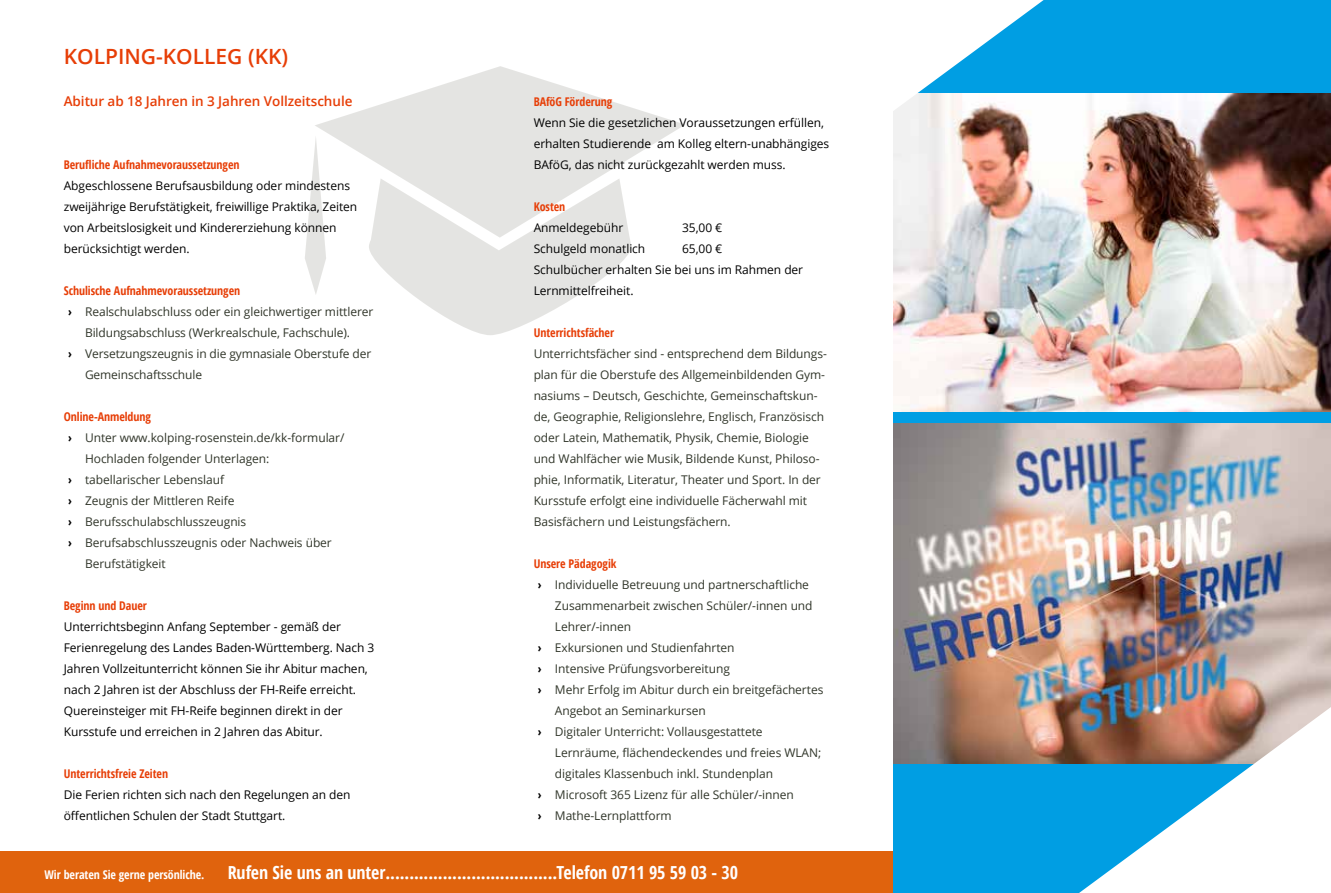
<style>
.page{position:relative;width:1331px;height:893px;background:#fff}
.page>*{position:absolute;margin:0;border:0;box-sizing:border-box;transform-origin:0 0}
.t1{font:600 21px "Open Sans";color:#e73e07}
.t2{font:700 condensed 18px "Open Sans";letter-spacing:-.005em;color:#fff}
.t3{font:600 13.5px "Open Sans";letter-spacing:-.005em;color:#e73e07}
.t4{font:12px/21px "Open Sans";letter-spacing:-.005em;color:#31362a}
.t5{font:12px/21px "Open Sans";letter-spacing:-.005em;color:#000}
.t6{font:700 condensed 12px "Open Sans";letter-spacing:-.005em;color:#e73e07}
.t7{font:700 condensed 12px "Open Sans";letter-spacing:-.005em;color:#fff}
.s1{font-weight:700;font-stretch:condensed;color:#000}
</style>
<div class="page">
<svg style="left:305px;top:66px;width:380px;height:269px;fill:#e4e4e2"></svg>
<div style="left:0;top:851px;width:895px;height:42px;background:#e0630d"></div>
<div style="left:894px;top:0;width:437px;height:893px;background:#009ee3"></div>
<img style="left:894px;top:423px;width:437px;height:341px">
<svg style="left:1079px;top:707px;width:252px;height:186px"></svg>
<img style="left:894px;top:93px;width:437px;height:319px">
<svg style="left:893px;top:0;width:151px;height:206px"></svg>
<h1 class="t1" style="left:64px;top:42px;width:226px">KOLPING-KOLLEG (KK)</h1>
<p class="t3" style="left:64px;top:92px;width:290px">Abitur ab 18 Jahren in 3 Jahren Vollzeitschule</p>
<p class="t6" style="left:64px;top:156px;width:177px">Berufliche Aufnahmevoraussetzungen</p>
<p class="t5" style="left:64px;top:175px;width:295px">Abgeschlossene Berufsausbildung oder mindestens zweijährige Berufstätigkeit, freiwillige Praktika, Zeiten von Arbeitslosigkeit und Kindererziehung können berücksichtigt werden.</p>
<p class="t6" style="left:64px;top:282px;width:178px">Schulische Aufnahmevoraussetzungen</p>
<p class="t4" style="left:68px;top:301px;width:307px"><span class="s1">›</span> Realschulabschluss oder ein gleichwertiger mittlerer</p>
<p class="t4" style="left:85px;top:322px;width:267px">Bildungsabschluss (Werkrealschule, Fachschule).</p>
<p class="t4" style="left:68px;top:343px;width:305px"><span class="s1">›</span> Versetzungszeugnis in die gymnasiale Oberstufe der</p>
<p class="t4" style="left:85px;top:364px;width:119px">Gemeinschaftsschule</p>
<p class="t6" style="left:64px;top:408px;width:89px">Online-Anmeldung</p>
<p class="t4" style="left:68px;top:427px;width:278px"><span class="s1">›</span> Unter www.kolping-rosenstein.de/kk-formular/</p>
<p class="t4" style="left:85px;top:448px;width:186px">Hochladen folgender Unterlagen:</p>
<p class="t4" style="left:68px;top:469px;width:158px"><span class="s1">›</span> tabellarischer Lebenslauf</p>
<p class="t4" style="left:68px;top:490px;width:168px"><span class="s1">›</span> Zeugnis der Mittleren Reife</p>
<p class="t4" style="left:68px;top:511px;width:180px"><span class="s1">›</span> Berufsschulabschlusszeugnis</p>
<p class="t4" style="left:68px;top:532px;width:265px"><span class="s1">›</span> Berufsabschlusszeugnis oder Nachweis über</p>
<p class="t4" style="left:85px;top:553px;width:82px">Berufstätigkeit</p>
<p class="t6" style="left:64px;top:597px;width:85px">Beginn und Dauer</p>
<p class="t5" style="left:64px;top:616px;width:312px">Unterrichtsbeginn Anfang September - gemäß der Ferienregelung des Landes Baden-Württemberg. Nach 3<br>Jahren Vollzeitunterricht können Sie ihr Abitur machen, nach 2 Jahren ist der Abschluss der FH-Reife erreicht.<br>Quereinsteiger mit FH-Reife beginnen direkt in der Kursstufe und erreichen in 2 Jahren das Abitur.</p>
<p class="t6" style="left:64px;top:765px;width:106px">Unterrichtsfreie Zeiten</p>
<p class="t5" style="left:64px;top:784px;width:288px">Die Ferien richten sich nach den Regelungen an den öffentlichen Schulen der Stadt Stuttgart.</p>
<p class="t6" style="left:534px;top:93px;width:80px">BAföG Förderung</p>
<p class="t5" style="left:534px;top:112px;width:297px">Wenn Sie die gesetzlichen Voraussetzungen erfüllen, erhalten Studierende am Kolleg eltern-unabhängiges<br>BAföG, das nicht zurückgezahlt werden muss.</p>
<p class="t6" style="left:534px;top:198px;width:33px">Kosten</p>
<p class="t5" style="left:534px;top:217px;width:91px">Anmeldegebühr</p>
<p class="t5" style="left:682px;top:217px;width:42px">35,00 €</p>
<p class="t5" style="left:534px;top:238px;width:113px">Schulgeld monatlich</p>
<p class="t5" style="left:534px;top:238px;width:271px;text-indent:148px">65,00 €<br>Schulbücher erhalten Sie bei uns im Rahmen der<br>Lernmittelfreiheit.</p>
<p class="t6" style="left:534px;top:324px;width:82px">Unterrichtsfächer</p>
<p class="t4" style="left:534px;top:343px;width:295px">Unterrichtsfächer sind - entsprechend dem Bildungs&shy;plan für die Oberstufe des Allgemeinbildenden Gym&shy;nasiums – Deutsch, Geschichte, Gemeinschaftskun&shy;de, Geographie, Religionslehre, Englisch, Französisch oder Latein, Mathematik, Physik, Chemie, Biologie und Wahlfächer wie Musik, Bildende Kunst, Philoso&shy;phie, Informatik, Literatur, Theater und Sport. In der Kursstufe erfolgt eine individuelle Fächerwahl mit Basisfächern und Leistungsfächern.</p>
<p class="t6" style="left:534px;top:555px;width:84px">Unsere Pädagogik</p>
<p class="t4" style="left:538px;top:574px;width:273px"><span class="s1">›</span> Individuelle Betreuung und partnerschaftliche</p>
<p class="t4" style="left:555px;top:595px;width:259px">Zusammenarbeit zwischen Schüler/-innen und</p>
<p class="t4" style="left:555px;top:616px;width:78px">Lehrer/-innen</p>
<p class="t4" style="left:538px;top:637px;width:198px"><span class="s1">›</span> Exkursionen und Studienfahrten</p>
<p class="t4" style="left:538px;top:658px;width:193px"><span class="s1">›</span> Intensive Prüfungsvorbereitung</p>
<p class="t4" style="left:538px;top:679px;width:287px"><span class="s1">›</span> Mehr Erfolg im Abitur durch ein breitgefächertes</p>
<p class="t4" style="left:555px;top:700px;width:152px">Angebot an Seminarkursen</p>
<p class="t4" style="left:538px;top:721px;width:226px"><span class="s1">›</span> Digitaler Unterricht: Vollausgestattete</p>
<p class="t4" style="left:555px;top:742px;width:268px">Lernräume, flächendeckendes und freies WLAN;</p>
<p class="t4" style="left:555px;top:763px;width:220px">digitales Klassenbuch inkl. Stundenplan</p>
<p class="t4" style="left:538px;top:784px;width:257px"><span class="s1">›</span> Microsoft 365 Lizenz für alle Schüler/-innen</p>
<p class="t4" style="left:538px;top:805px;width:135px"><span class="s1">›</span> Mathe-Lernplattform</p>
<p class="t7" style="left:44px;top:867px;width:162px">Wir beraten Sie gerne persönliche.</p>
<h2 class="t2" style="left:228px;top:860px;width:512px">Rufen Sie uns an unter....................................Telefon 0711 95 59 03 - 30</h2>
</div>
